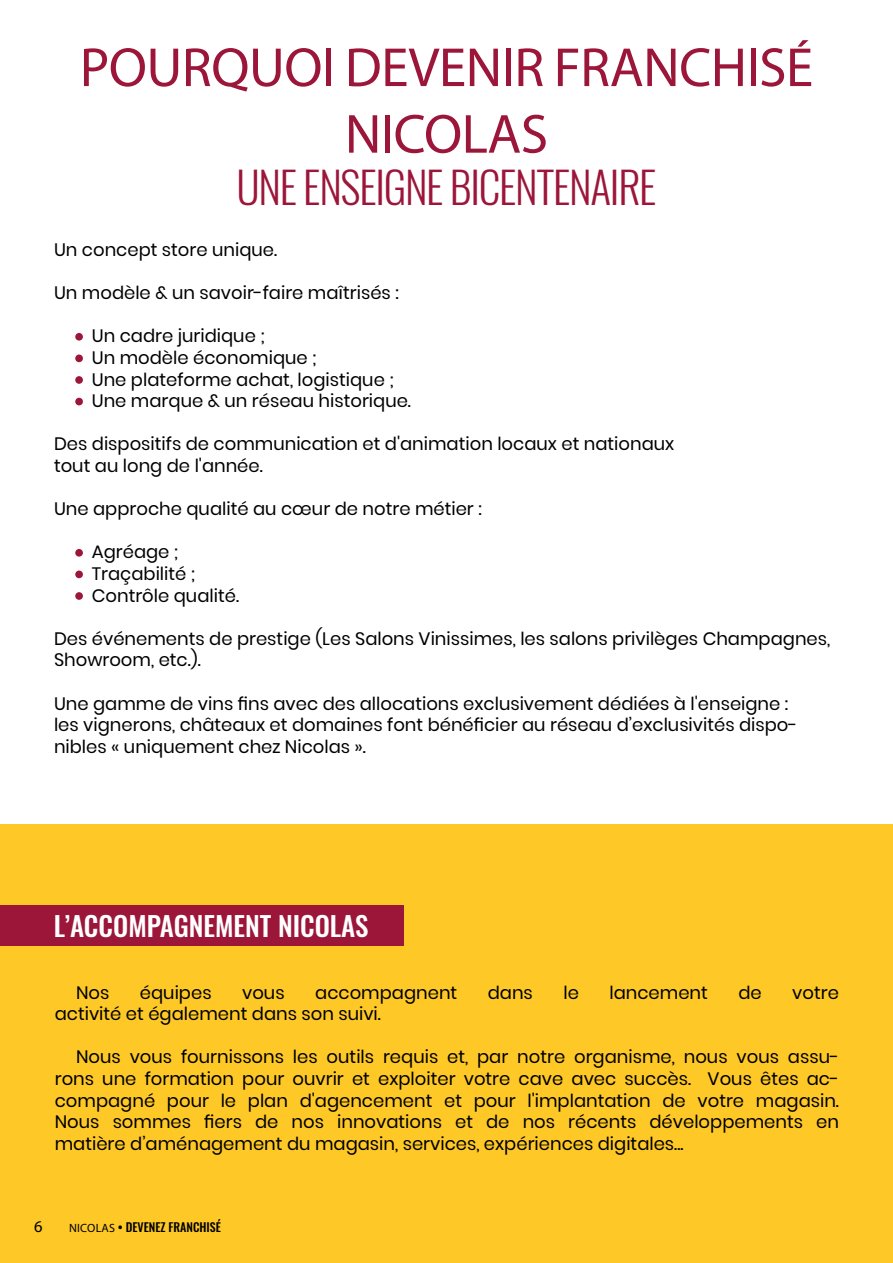
<style>
.page{position:relative;width:893px;height:1263px;background:#fff}
.page>*{position:absolute;margin:0;border:0;box-sizing:border-box;transform-origin:0 0}
.t1{font:55.5px/66.6px "Myriad Pro";letter-spacing:-.01em;color:#9c163a;text-align:center}
.t2{font:300 43.5px "Oswald";letter-spacing:-.03em;color:#9c163a}
.t3{font:500 27px "Oswald";color:#fff}
.t4{font:18px/21.6px "Poppins";color:#000}
.t5{font:16.5px "Myriad Pro";color:#000}
.t6{font:500 12px "Oswald";color:#000}
.s1{font-family:"Myriad Pro";font-weight:400}
</style>
<div class="page">
<div style="left:0;top:824px;width:893px;height:439px;background:#fec827"></div>
<svg style="left:75px;top:333px;width:8px;height:8px"></svg>
<svg style="left:75px;top:354px;width:8px;height:8px"></svg>
<svg style="left:75px;top:376px;width:8px;height:8px"></svg>
<svg style="left:75px;top:398px;width:8px;height:7px"></svg>
<svg style="left:75px;top:549px;width:8px;height:8px"></svg>
<svg style="left:75px;top:570px;width:8px;height:8px"></svg>
<svg style="left:75px;top:592px;width:8px;height:8px"></svg>
<div style="left:0;top:905px;width:403px;height:41px;background:#9c163a"></div>
<h1 class="t1" style="left:80px;top:33px;width:735px">POURQUOI DEVENIR FRANCHISÉ<br>NICOLAS</h1>
<h2 class="t2" style="left:236px;top:149px;width:422px">UNE ENSEIGNE BICENTENAIRE</h2>
<p class="t4" style="left:54px;top:239px;width:225px">Un concept store unique.</p>
<p class="t4" style="left:54px;top:282px;width:346px">Un modèle &amp; un savoir-faire maîtrisés :</p>
<p class="t4" style="left:92px;top:325px;width:321px">Un cadre juridique ;<br>Un modèle économique ;<br>Une plateforme achat, logistique ;<br>Une marque &amp; un réseau historique.</p>
<p class="t4" style="left:54px;top:433px;width:622px">Des dispositifs de communication et d'animation locaux et nationaux tout au long de l'année.</p>
<p class="t4" style="left:54px;top:498px;width:429px">Une approche qualité au cœur de notre métier :</p>
<p class="t4" style="left:92px;top:541px;width:149px">Agréage ;<br>Traçabilité ;<br>Contrôle qualité.</p>
<p class="t4" style="left:54px;top:628px;width:778px">Des événements de prestige (Les Salons Vinissimes, les salons privilèges Champagnes,<br>Showroom, etc.).</p>
<p class="t4" style="left:54px;top:693px;width:745px">Une gamme de vins fins avec des allocations exclusivement dédiées à l'enseigne : les vignerons, châteaux et domaines font bénéficier au réseau d’exclusivités dispo&shy;nibles « uniquement chez Nicolas ».</p>
<h3 class="t3" style="left:54px;top:912px;width:316px">L’ACCOMPAGNEMENT NICOLAS</h3>
<p class="t4" style="left:76px;top:982px;width:35px">Nos</p>
<p class="t4" style="left:140px;top:982px;width:73px">équipes</p>
<p class="t4" style="left:242px;top:982px;width:44px">vous</p>
<p class="t4" style="left:315px;top:982px;width:144px">accompagnent</p>
<p class="t4" style="left:488px;top:982px;width:47px">dans</p>
<p class="t4" style="left:563px;top:982px;width:17px">le</p>
<p class="t4" style="left:609px;top:982px;width:100px">lancement</p>
<p class="t4" style="left:738px;top:982px;width:25px">de</p>
<p class="t4" style="left:792px;top:982px;width:48px">votre</p>
<p class="t4" style="left:55px;top:1003px;width:328px">activité et également dans son suivi.</p>
<p class="t4" style="left:55px;top:1046px;width:786px;text-align:justify;text-indent:21px">Nous vous fournissons les outils requis et, par notre organisme, nous vous assu&shy;rons une formation pour ouvrir et exploiter votre cave avec succès. Vous êtes ac&shy;compagné pour le plan d'agencement et pour l'implantation de votre magasin.<br>Nous sommes fiers de nos innovations et de nos récents développements en matière d’aménagement du magasin, services, expériences digitales...</p>
<p class="t5" style="left:34px;top:1216px;width:10px">6</p>
<p class="t6" style="left:69px;top:1221px;width:153px"><span class="s1">NICOLAS</span> • DEVENEZ FRANCHISÉ</p>
</div>
